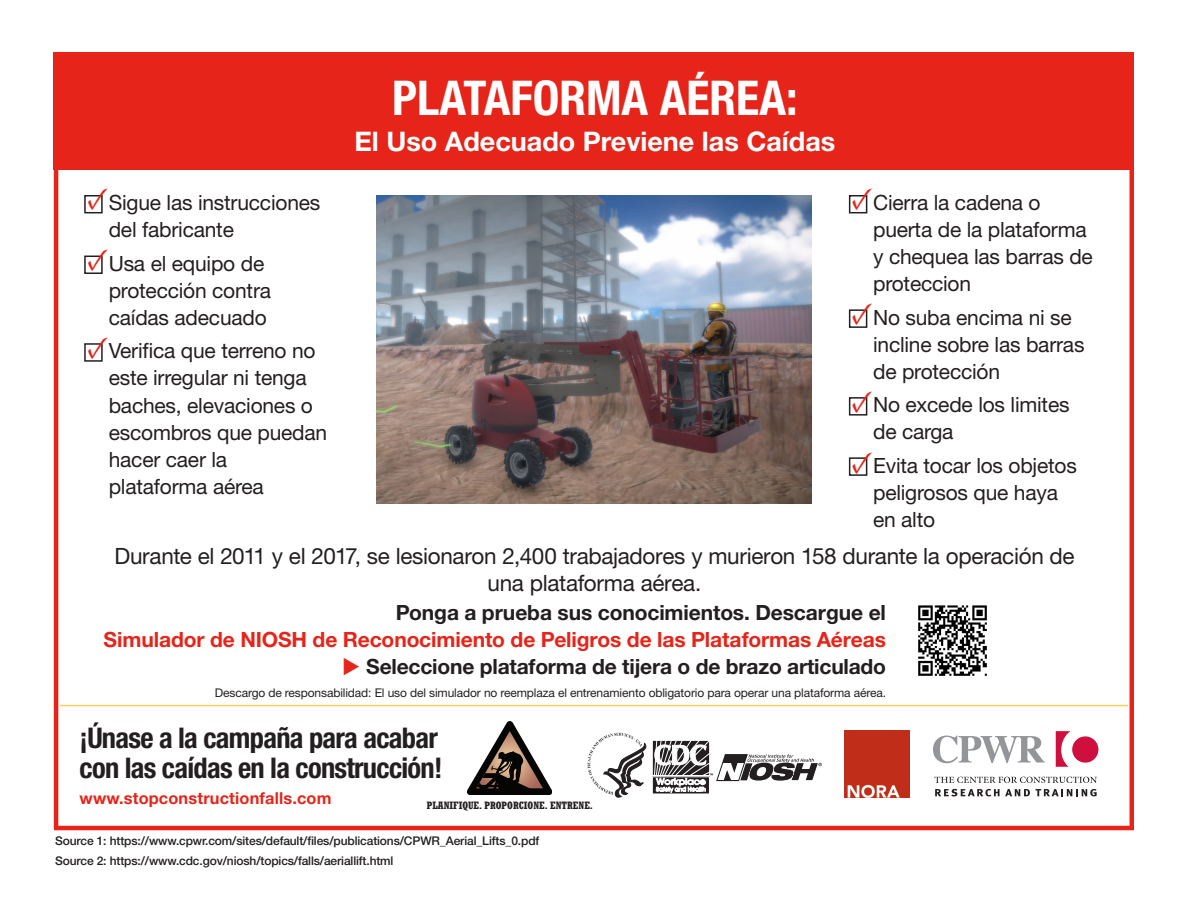
<style>
.page{position:relative;width:1188px;height:918px;background:#fff}
.page>*{position:absolute;margin:0;border:0;box-sizing:border-box;transform-origin:0 0}
.MAIN_TITLE{font:700 condensed 48px "Helvetica Neue LT Std";color:#fff}
.t1{font:700 condensed 28.5px/30px "Helvetica Neue LT Std";letter-spacing:-.025em;color:#231f20}
.Title_2{font:700 27px "Helvetica Neue LT Std";color:#fff}
.plain_chart_text{font:22.5px/27px "Helvetica Neue LT Std";letter-spacing:-.015em;color:#231f20;text-align:center}
.t2{font:21px/27px "Helvetica Neue LT Std";letter-spacing:-.01em;color:#231f20}
.plain_chart_text-2{font:700 21px "Helvetica Neue LT Std";letter-spacing:-.01em;color:#231f20}
.plain_chart_text-3{font:700 21px "Helvetica Neue LT Std";letter-spacing:-.005em;color:#e72419}
.t3{font:700 16.5px "Helvetica Neue LT Std";letter-spacing:.01em;color:#e72419}
.Source{font:500 12px "Helvetica Neue LT Std";letter-spacing:-.01em;color:#231f20}
.Paragraph_Style_1{font:12px "Helvetica Neue LT Std";letter-spacing:-.01em;color:#231f20}
.t4{font:700 condensed 10.5px "Rockwell";color:#231f20}
.s1{font-family:"Minion Pro";font-weight:700;font-stretch:condensed;font-size:31.5px;color:#e72419}
</style>
<div class="page">
<div style="left:54px;top:52px;width:1080px;height:118px;background:#e72419"></div>
<hr style="left:1130px;top:54px;width:4px;height:775px;background:#e72419">
<hr style="left:54px;top:54px;width:4px;height:775px;background:#e72419">
<hr style="left:54px;top:826px;width:1080px;height:4px;background:#e72419">
<hr style="left:60px;top:705px;width:1068px;height:1px;background:#fdd15b">
<div style="left:84px;top:195px;width:19px;height:18px;border:2px solid #231f20"></div>
<div style="left:849px;top:195px;width:18px;height:18px;border:2px solid #231f20"></div>
<div style="left:84px;top:256px;width:19px;height:18px;border:2px solid #231f20"></div>
<div style="left:849px;top:309px;width:18px;height:19px;border:2px solid #231f20"></div>
<div style="left:84px;top:343px;width:19px;height:19px;border:2px solid #231f20"></div>
<div style="left:849px;top:397px;width:18px;height:19px;border:2px solid #231f20"></div>
<div style="left:849px;top:457px;width:18px;height:19px;border:2px solid #231f20"></div>
<img style="left:377px;top:195px;width:435px;height:309px">
<img style="left:918px;top:605px;width:69px;height:71px">
<svg style="left:467px;top:721px;width:85px;height:73px"></svg>
<svg style="left:588px;top:733px;width:234px;height:65px"></svg>
<img style="left:845px;top:730px;width:64px;height:67px">
<svg style="left:935px;top:777px;width:162px;height:6px"></svg>
<svg style="left:935px;top:789px;width:95px;height:7px"></svg>
<svg style="left:1036px;top:789px;width:61px;height:7px"></svg>
<svg style="left:933px;top:736px;width:112px;height:27px"></svg>
<svg style="left:1056px;top:731px;width:42px;height:36px"></svg>
<h1 class="MAIN_TITLE" style="left:392px;top:69px;width:407px">PLATAFORMA AÉREA:</h1>
<h2 class="Title_2" style="left:354px;top:124px;width:482px">El Uso Adecuado Previene las Caídas</h2>
<p class="t2" style="left:873px;top:189px;width:221px;text-indent:-22px"><span class="s1">✓</span>Cierra la cadena o puerta de la plataforma y chequea las barras de proteccion</p>
<p class="t2" style="left:873px;top:303px;width:213px;text-indent:-22px"><span class="s1">✓</span>No suba encima ni se incline sobre las barras de protección</p>
<p class="t2" style="left:873px;top:391px;width:198px;text-indent:-22px"><span class="s1">✓</span>No excede los limites de carga</p>
<p class="t2" style="left:873px;top:452px;width:205px;text-indent:-22px"><span class="s1">✓</span>Evita tocar los objetos peligrosos que haya en alto</p>
<p class="plain_chart_text" style="left:114px;top:542px;width:962px">Durante el 2011 y el 2017, se lesionaron 2,400 trabajadores y murieron 158 durante la operación de una plataforma aérea.</p>
<p class="plain_chart_text-2" style="left:396px;top:599px;width:492px">Ponga a prueba sus conocimientos. Descargue el</p>
<p class="plain_chart_text-3" style="left:104px;top:627px;width:784px">Simulador de NIOSH de Reconocimiento de Peligros de las Plataformas Aéreas</p>
<p class="plain_chart_text-2" style="left:366px;top:653px;width:521px">Seleccione plataforma de tijera o de brazo articulado</p>
<p class="Paragraph_Style_1" style="left:215px;top:685px;width:673px">Descargo de responsabilidad: El uso del simulador no reemplaza el entrenamiento obligatorio para operar una plataforma aérea.</p>
<p class="t1" style="left:80px;top:722px;width:364px">¡Únase a la campaña para acabar con las caídas en la construcción!</p>
<p class="t3" style="left:80px;top:788px;width:253px">www.stopconstructionfalls.com</p>
<p class="t4" style="left:427px;top:799px;width:168px">PLANIFIQUE. PROPORCIONE. ENTRENE.</p>
<p class="Source" style="left:55px;top:834px;width:486px">Source 1: https://www.cpwr.com/sites/default/files/publications/CPWR_Aerial_Lifts_0.pdf</p>
<p class="Source" style="left:55px;top:853px;width:340px">Source 2: https://www.cdc.gov/niosh/topics/falls/aeriallift.html</p>
<p class="t2" style="left:109px;top:189px;width:213px;text-indent:-22px"><span class="s1">✓</span>Sigue las instrucciones del fabricante</p>
<p class="t2" style="left:109px;top:249px;width:164px;text-indent:-22px"><span class="s1">✓</span>Usa el equipo de protección contra caídas adecuado</p>
<p class="t2" style="left:109px;top:337px;width:220px;text-indent:-22px"><span class="s1">✓</span>Verifica que terreno no este irregular ni tenga baches, elevaciones o escombros que puedan hacer caer la plataforma aérea</p>
</div>
